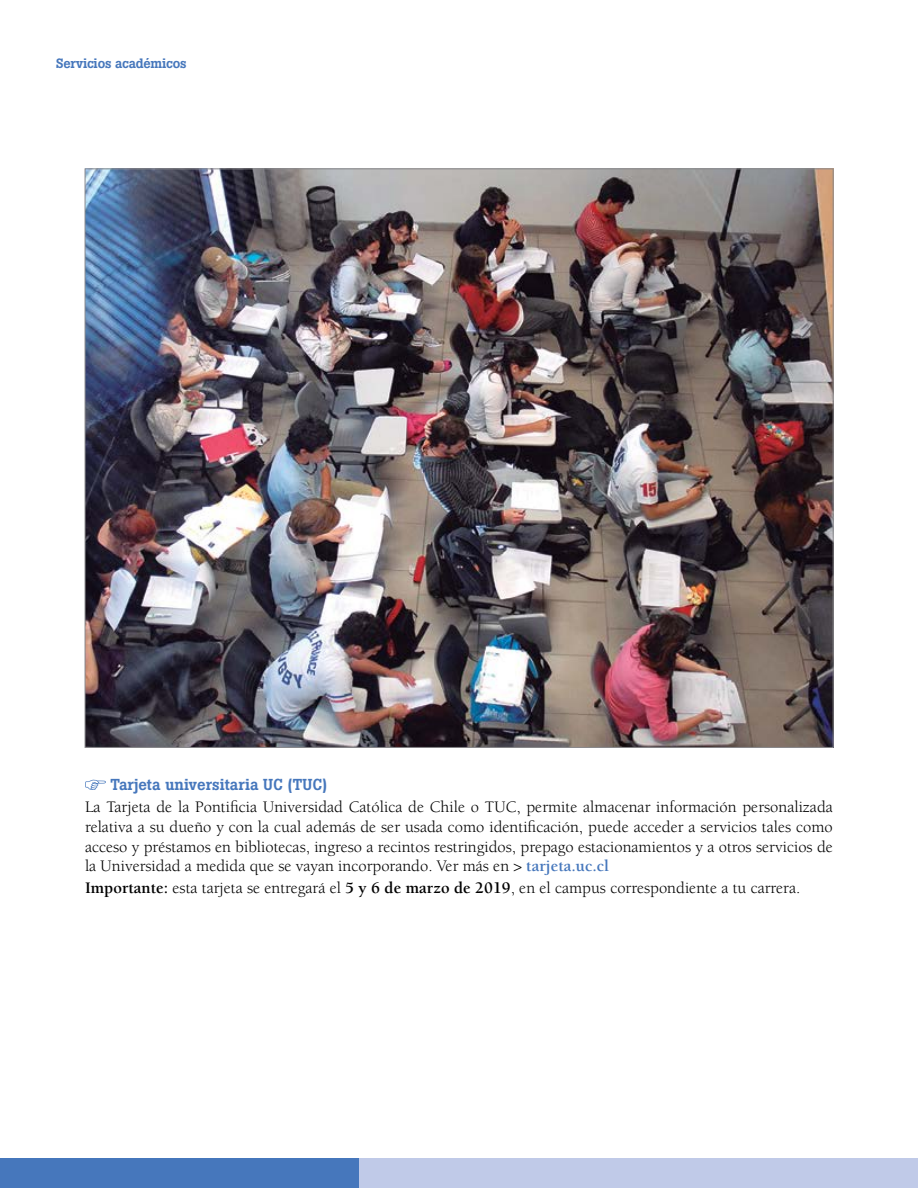
<style>
.page{position:relative;width:918px;height:1188px;background:#fff}
.page>*{position:absolute;margin:0;border:0;box-sizing:border-box;transform-origin:0 0}
.t1{font:16.5px/19.8px "Berkeley";color:#000;text-align:justify}
.t2{font:500 15.75px "Boton";color:#4677bc}
.t3{font:500 13.5px "Boton";letter-spacing:-.015em;color:#4677bc}
.s1{font-weight:700;color:#4677bc}
.s2{font-weight:700}
</style>
<div class="page">
<div style="left:272px;top:1158px;width:646px;height:30px;background:#c0cae8"></div>
<div style="left:0;top:1158px;width:359px;height:30px;background:#4677bc"></div>
<svg style="left:85px;top:780px;width:21px;height:10px"></svg>
<img style="left:87px;top:171px;width:744px;height:575px">
<p class="t3" style="left:56px;top:56px;width:132px">Servicios académicos</p>
<p class="t2" style="left:110px;top:775px;width:218px">Tarjeta universitaria UC (TUC)</p>
<p class="t1" style="left:85px;top:797px;width:749px">La Tarjeta de la Pontificia Universidad Católica de Chile o TUC, permite almacenar información personalizada relativa a su dueño y con la cual además de ser usada como identificación, puede acceder a servicios tales como acceso y préstamos en bibliotecas, ingreso a recintos restringidos, prepago estacionamientos y a otros servicios de la Universidad a medida que se vayan incorporando. Ver más en &gt; <span class="s1">tarjeta.uc.cl</span></p>
<p class="t1" style="left:85px;top:879px;width:717px"><span class="s2">Importante:</span> esta tarjeta se entregará el <span class="s2">5 y 6 de marzo de 2019</span>, en el campus correspondiente a tu carrera.</p>
</div>
